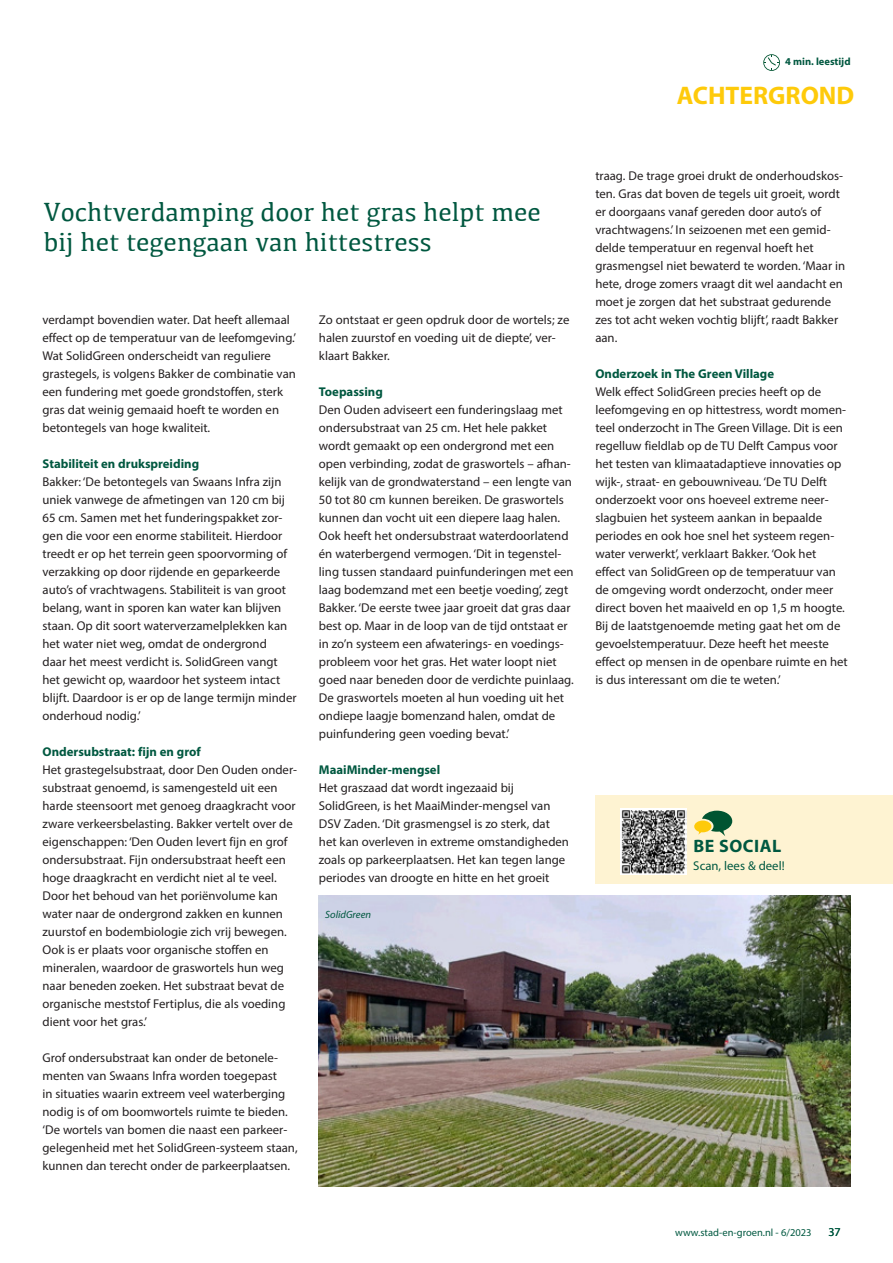
<style>
.page{position:relative;width:893px;height:1263px;background:#fff}
.page>*{position:absolute;margin:0;border:0;box-sizing:border-box;transform-origin:0 0}
.t1{font:27px/30px "Kefa";color:#005840}
.t2{font:700 25.5px "Myriad Pro";color:#feca0a}
.t3{font:700 18px "Myriad Pro";letter-spacing:.03em;color:#005840}
.t4{font:12.75px/18px "Myriad Pro";color:#231f20}
.t5{font:700 12.75px "Myriad Pro";color:#005840}
.t6{font:12.75px "Myriad Pro";color:#005840}
.t7{font:12px "Myriad Pro";color:#005840}
.t8{font:10.5px "Myriad Pro";color:#005840}
.t9{font:700 10.5px "Myriad Pro";color:#005840}
.t10{font:italic 10.5px "Myriad Pro";color:#005840}
</style>
<div class="page">
<svg style="left:763px;top:54px;width:17px;height:17px"></svg>
<img style="left:319px;top:896px;width:532px;height:290px">
<div style="left:595px;top:795px;width:298px;height:89px;background:#fef3d2"></div>
<img style="left:621px;top:808px;width:65px;height:66px">
<svg style="left:694px;top:811px;width:38px;height:25px"></svg>
<p class="t9" style="left:785px;top:55px;width:67px">4 min. leestijd</p>
<h2 class="t2" style="left:677px;top:79px;width:179px">ACHTERGROND</h2>
<h1 class="t1" style="left:44px;top:196px;width:498px">Vochtverdamping door het gras helpt mee bij het tegengaan van hittestress</h1>
<p class="t4" style="left:43px;top:311px;width:255px">verdampt bovendien water. Dat heeft allemaal effect op de temperatuur van de leefomgeving.’ Wat SolidGreen onderscheidt van reguliere grastegels, is volgens Bakker de combinatie van een fundering met goede grondstoffen, sterk gras dat weinig gemaaid hoeft te worden en betontegels van hoge kwaliteit.</p>
<p class="t5" style="left:43px;top:455px;width:158px">Stabiliteit en drukspreiding</p>
<p class="t4" style="left:43px;top:473px;width:256px">Bakker: ‘De betontegels van Swaans Infra zijn uniek vanwege de afmetingen van 120 cm bij 65 cm. Samen met het funderingspakket zor&shy;gen die voor een enorme stabiliteit. Hierdoor treedt er op het terrein geen spoorvorming of verzakking op door rijdende en geparkeerde auto’s of vrachtwagens. Stabiliteit is van groot belang, want in sporen kan water kan blijven staan. Op dit soort waterverzamelplekken kan het water niet weg, omdat de ondergrond<br>daar het meest verdicht is. SolidGreen vangt het gewicht op, waardoor het systeem intact blijft. Daardoor is er op de lange termijn minder onderhoud nodig.’</p>
<p class="t5" style="left:43px;top:743px;width:160px">Ondersubstraat: fijn en grof</p>
<p class="t4" style="left:43px;top:761px;width:256px">Het grastegelsubstraat, door Den Ouden onder&shy;substraat genoemd, is samengesteld uit een harde steensoort met genoeg draagkracht voor zware verkeersbelasting. Bakker vertelt over de eigenschappen: ‘Den Ouden levert fijn en grof ondersubstraat. Fijn ondersubstraat heeft een hoge draagkracht en verdicht niet al te veel.<br>Door het behoud van het poriënvolume kan water naar de ondergrond zakken en kunnen zuurstof en bodembiologie zich vrij bewegen.<br>Ook is er plaats voor organische stoffen en mineralen, waardoor de graswortels hun weg naar beneden zoeken. Het substraat bevat de organische meststof Fertiplus, die als voeding dient voor het gras.’</p>
<p class="t4" style="left:43px;top:1049px;width:257px">Grof ondersubstraat kan onder de betonele&shy;menten van Swaans Infra worden toegepast<br>in situaties waarin extreem veel waterberging nodig is of om boomwortels ruimte te bieden. ‘De wortels van bomen die naast een parkeer&shy;gelegenheid met het SolidGreen-systeem staan, kunnen dan terecht onder de parkeerplaatsen.</p>
<p class="t4" style="left:319px;top:311px;width:252px">Zo ontstaat er geen opdruk door de wortels; ze halen zuurstof en voeding uit de diepte’, ver&shy;klaart Bakker.</p>
<p class="t5" style="left:319px;top:384px;width:65px">Toepassing</p>
<p class="t4" style="left:319px;top:401px;width:256px">Den Ouden adviseert een funderingslaag met ondersubstraat van 25 cm. Het hele pakket wordt gemaakt op een ondergrond met een open verbinding, zodat de graswortels – afhan&shy;kelijk van de grondwaterstand – een lengte van 50 tot 80 cm kunnen bereiken. De graswortels kunnen dan vocht uit een diepere laag halen.<br>Ook heeft het ondersubstraat waterdoorlatend én waterbergend vermogen. ‘Dit in tegenstel&shy;ling tussen standaard puinfunderingen met een laag bodemzand met een beetje voeding’, zegt Bakker. ‘De eerste twee jaar groeit dat gras daar best op. Maar in de loop van de tijd ontstaat er in zo’n systeem een afwaterings- en voedings&shy;probleem voor het gras. Het water loopt niet goed naar beneden door de verdichte puinlaag.<br>De graswortels moeten al hun voeding uit het ondiepe laagje bomenzand halen, omdat de puinfundering geen voeding bevat.’</p>
<p class="t5" style="left:319px;top:762px;width:123px">MaaiMinder-mengsel</p>
<p class="t4" style="left:319px;top:779px;width:252px">Het graszaad dat wordt ingezaaid bij SolidGreen, is het MaaiMinder-mengsel van DSV Zaden. ‘Dit grasmengsel is zo sterk, dat het kan overleven in extreme omstandigheden zoals op parkeerplaatsen. Het kan tegen lange periodes van droogte en hitte en het groeit</p>
<p class="t10" style="left:325px;top:908px;width:47px">SolidGreen</p>
<p class="t4" style="left:595px;top:167px;width:251px">traag. De trage groei drukt de onderhoudskos&shy;ten. Gras dat boven de tegels uit groeit, wordt er doorgaans vanaf gereden door auto’s of vrachtwagens.’ In seizoenen met een gemid&shy;delde temperatuur en regenval hoeft het grasmengsel niet bewaterd te worden. ‘Maar in hete, droge zomers vraagt dit wel aandacht en moet je zorgen dat het substraat gedurende zes tot acht weken vochtig blijft’, raadt Bakker aan.</p>
<p class="t5" style="left:595px;top:366px;width:180px">Onderzoek in The Green Village</p>
<p class="t4" style="left:595px;top:383px;width:254px">Welk effect SolidGreen precies heeft op de leefomgeving en op hittestress, wordt momen&shy;teel onderzocht in The Green Village. Dit is een regelluw fieldlab op de TU Delft Campus voor het testen van klimaatadaptieve innovaties op wijk-, straat- en gebouwniveau. ‘De TU Delft onderzoekt voor ons hoeveel extreme neer&shy;slagbuien het systeem aankan in bepaalde periodes en ook hoe snel het systeem regen&shy;water verwerkt’, verklaart Bakker. ‘Ook het effect van SolidGreen op de temperatuur van de omgeving wordt onderzocht, onder meer direct boven het maaiveld en op 1,5 m hoogte.<br>Bij de laatstgenoemde meting gaat het om de gevoelstemperatuur. Deze heeft het meeste effect op mensen in de openbare ruimte en het is dus interessant om die te weten.’</p>
<h3 class="t3" style="left:693px;top:834px;width:89px">BE SOCIAL</h3>
<p class="t6" style="left:693px;top:858px;width:93px">Scan, lees &amp; deel!</p>
<p class="t8" style="left:675px;top:1226px;width:138px">www.stad-en-groen.nl - 6/2023</p>
<p class="t7" style="left:828px;top:1224px;width:14px">37</p>
</div>
